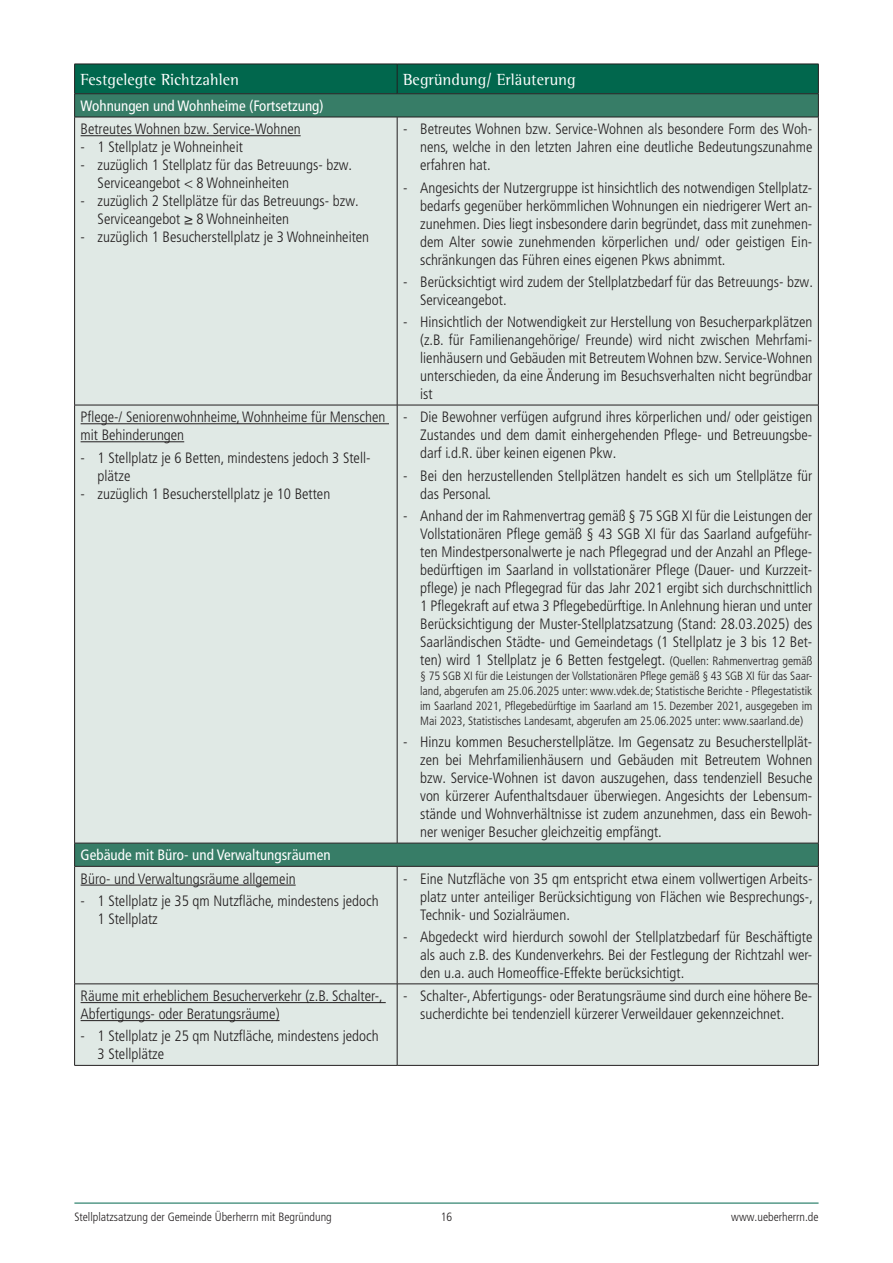
<style>
.page{position:relative;width:893px;height:1263px;background:#fff}
.page>*{position:absolute;margin:0;border:0;box-sizing:border-box;transform-origin:0 0}
.t1{font:16.5px "Rotis Semi Serif Std";color:#fff}
.t2{font:300 condensed 15px/18px "Frutiger LT Pro";color:#231f20}
.t3{font:condensed 15px "Frutiger LT Pro";color:#fff}
.t4{font:300 condensed 12px/15px "Frutiger LT Pro";color:#231f20;text-align:justify}
.s1{font-size:12px}
</style>
<div class="page">
<hr style="left:74px;top:1203px;width:745px;height:1px;background:#01674d">
<div style="left:75px;top:118px;width:743px;height:947px;background:#e0e9e5"></div>
<hr style="left:74px;top:866px;width:1px;height:118px;background:#231f20">
<svg style="left:74px;top:844px;width:1px;height:22px"></svg>
<hr style="left:74px;top:866px;width:323px;height:1px;background:#231f20">
<hr style="left:74px;top:405px;width:1px;height:438px;background:#231f20">
<hr style="left:74px;top:843px;width:323px;height:1px;background:#231f20">
<hr style="left:818px;top:117px;width:1px;height:288px;background:#231f20">
<hr style="left:397px;top:866px;width:1px;height:118px;background:#231f20">
<hr style="left:818px;top:866px;width:1px;height:118px;background:#231f20">
<svg style="left:74px;top:64px;width:745px;height:53px;background:#196d56"></svg>
<svg style="left:818px;top:844px;width:1px;height:22px"></svg>
<hr style="left:397px;top:866px;width:422px;height:1px;background:#231f20">
<hr style="left:74px;top:117px;width:323px;height:1px;background:#231f20">
<hr style="left:74px;top:117px;width:1px;height:288px;background:#231f20">
<hr style="left:397px;top:117px;width:1px;height:288px;background:#231f20">
<hr style="left:74px;top:405px;width:323px;height:1px;background:#231f20">
<hr style="left:397px;top:117px;width:422px;height:1px;background:#231f20">
<hr style="left:397px;top:405px;width:422px;height:1px;background:#231f20">
<hr style="left:397px;top:405px;width:1px;height:438px;background:#231f20">
<hr style="left:818px;top:405px;width:1px;height:438px;background:#231f20">
<hr style="left:397px;top:843px;width:422px;height:1px;background:#231f20">
<hr style="left:397px;top:983px;width:422px;height:1px;background:#231f20">
<hr style="left:818px;top:984px;width:1px;height:81px;background:#231f20">
<hr style="left:74px;top:983px;width:323px;height:1px;background:#231f20">
<hr style="left:74px;top:984px;width:1px;height:81px;background:#231f20">
<hr style="left:397px;top:984px;width:1px;height:81px;background:#231f20">
<hr style="left:74px;top:1065px;width:323px;height:1px;background:#231f20">
<hr style="left:397px;top:1065px;width:422px;height:1px;background:#231f20">
<hr style="left:81px;top:135px;width:220px;height:1px;background:#231f20">
<hr style="left:81px;top:423px;width:308px;height:1px;background:#231f20">
<hr style="left:81px;top:441px;width:103px;height:1px;background:#231f20">
<hr style="left:81px;top:885px;width:215px;height:1px;background:#231f20">
<hr style="left:81px;top:1002px;width:305px;height:1px;background:#231f20">
<hr style="left:81px;top:1020px;width:199px;height:1px;background:#231f20">
<p class="t1" style="left:81px;top:69px;width:160px">Festgelegte Richtzahlen</p>
<p class="t1" style="left:403px;top:69px;width:174px">Begründung/ Erläuterung</p>
<p class="t3" style="left:81px;top:97px;width:245px">Wohnungen und Wohnheime (Fortsetzung)</p>
<p class="t2" style="left:81px;top:120px;width:222px">Betreutes Wohnen bzw. Service-Wohnen</p>
<p class="t2" style="left:81px;top:138px;width:164px">- 1 Stellplatz je Wohneinheit</p>
<p class="t2" style="left:98px;top:156px;width:256px;text-indent:-17px">- zuzüglich 1 Stellplatz für das Betreuungs- bzw.<br>Serviceangebot &lt; 8 Wohneinheiten</p>
<p class="t2" style="left:98px;top:192px;width:263px;text-indent:-17px">- zuzüglich 2 Stellplätze für das Betreuungs- bzw.<br>Serviceangebot ≥ 8 Wohneinheiten</p>
<p class="t2" style="left:81px;top:228px;width:290px">- zuzüglich 1 Besucherstellplatz je 3 Wohneinheiten</p>
<p class="t2" style="left:420px;top:120px;width:394px;text-align:justify;text-indent:-17px">- Betreutes Wohnen bzw. Service-Wohnen als besondere Form des Woh&shy;nens, welche in den letzten Jahren eine deutliche Bedeutungszunahme erfahren hat.</p>
<p class="t2" style="left:420px;top:178px;width:394px;text-align:justify;text-indent:-17px">- Angesichts der Nutzergruppe ist hinsichtlich des notwendigen Stellplatz&shy;bedarfs gegenüber herkömmlichen Wohnungen ein niedrigerer Wert an&shy;zunehmen. Dies liegt insbesondere darin begründet, dass mit zunehmen&shy;dem Alter sowie zunehmenden körperlichen und/ oder geistigen Ein&shy;schränkungen das Führen eines eigenen Pkws abnimmt.</p>
<p class="t2" style="left:420px;top:273px;width:394px;text-indent:-17px">- Berücksichtigt wird zudem der Stellplatzbedarf für das Betreuungs- bzw.<br>Serviceangebot.</p>
<p class="t2" style="left:420px;top:313px;width:394px;text-align:justify;text-indent:-17px">- Hinsichtlich der Notwendigkeit zur Herstellung von Besucherparkplätzen (z.B. für Familienangehörige/ Freunde) wird nicht zwischen Mehrfami&shy;lienhäusern und Gebäuden mit Betreutem Wohnen bzw. Service-Wohnen unterschieden, da eine Änderung im Besuchsverhalten nicht begründbar ist</p>
<p class="t2" style="left:81px;top:408px;width:306px">Pflege-/ Seniorenwohnheime, Wohnheime für Menschen mit Behinderungen</p>
<p class="t2" style="left:98px;top:448px;width:274px;text-indent:-17px">- 1 Stellplatz je 6 Betten, mindestens jedoch 3 Stell&shy;plätze</p>
<p class="t2" style="left:81px;top:484px;width:251px">- zuzüglich 1 Besucherstellplatz je 10 Betten</p>
<p class="t3" style="left:81px;top:846px;width:251px">Gebäude mit Büro- und Verwaltungsräumen</p>
<p class="t2" style="left:81px;top:869px;width:217px">Büro- und Verwaltungsräume allgemein</p>
<p class="t2" style="left:98px;top:892px;width:283px;text-indent:-17px">- 1 Stellplatz je 35 qm Nutzfläche, mindestens jedoch<br>1 Stellplatz</p>
<p class="t2" style="left:81px;top:987px;width:304px">Räume mit erheblichem Besucherverkehr (z.B. Schalter-,<br>Abfertigungs- oder Beratungsräume)</p>
<p class="t2" style="left:98px;top:1027px;width:283px;text-indent:-17px">- 1 Stellplatz je 25 qm Nutzfläche, mindestens jedoch<br>3 Stellplätze</p>
<p class="t2" style="left:420px;top:408px;width:394px;text-align:justify;text-indent:-17px">- Die Bewohner verfügen aufgrund ihres körperlichen und/ oder geistigen Zustandes und dem damit einhergehenden Pflege- und Betreuungsbe&shy;darf i.d.R. über keinen eigenen Pkw.</p>
<p class="t2" style="left:420px;top:466px;width:394px;text-indent:-17px">- Bei den herzustellenden Stellplätzen handelt es sich um Stellplätze für das Personal.</p>
<p class="t2" style="left:420px;top:507px;width:394px;text-align:justify;text-indent:-17px">- Anhand der im Rahmenvertrag gemäß § 75 SGB XI für die Leistungen der Vollstationären Pflege gemäß § 43 SGB XI für das Saarland aufgeführ&shy;ten Mindestpersonalwerte je nach Pflegegrad und der Anzahl an Pflege&shy;bedürftigen im Saarland in vollstationärer Pflege (Dauer- und Kurzzeit&shy;pflege) je nach Pflegegrad für das Jahr 2021 ergibt sich durchschnittlich 1 Pflegekraft auf etwa 3 Pflegebedürftige. In Anlehnung hieran und unter Berücksichtigung der Muster-Stellplatzsatzung (Stand: 28.03.2025) des Saarländischen Städte- und Gemeindetags (1 Stellplatz je 3 bis 12 Bet&shy;ten) wird 1 Stellplatz je 6 Betten festgelegt. <span class="s1">(Quellen: Rahmenvertrag gemäß</span></p>
<p class="t4" style="left:420px;top:668px;width:394px">§ 75 SGB XI für die Leistungen der Vollstationären Pflege gemäß § 43 SGB XI für das Saar&shy;land, abgerufen am 25.06.2025 unter: www.vdek.de; Statistische Berichte - Pflegestatistik im Saarland 2021, Pflegebedürftige im Saarland am 15. Dezember 2021, ausgegeben im Mai 2023, Statistisches Landesamt, abgerufen am 25.06.2025 unter: www.saarland.de)</p>
<p class="t2" style="left:420px;top:733px;width:394px;text-align:justify;text-indent:-17px">- Hinzu kommen Besucherstellplätze. Im Gegensatz zu Besucherstellplät&shy;zen bei Mehrfamilienhäusern und Gebäuden mit Betreutem Wohnen bzw. Service-Wohnen ist davon auszugehen, dass tendenziell Besuche von kürzerer Aufenthaltsdauer überwiegen. Angesichts der Lebensum&shy;stände und Wohnverhältnisse ist zudem anzunehmen, dass ein Bewoh&shy;ner weniger Besucher gleichzeitig empfängt.</p>
<p class="t2" style="left:420px;top:869px;width:394px;text-align:justify;text-indent:-17px">- Eine Nutzfläche von 35 qm entspricht etwa einem vollwertigen Arbeits&shy;platz unter anteiliger Berücksichtigung von Flächen wie Besprechungs-, Technik- und Sozialräumen.</p>
<p class="t2" style="left:420px;top:928px;width:394px;text-align:justify;text-indent:-17px">- Abgedeckt wird hierdurch sowohl der Stellplatzbedarf für Beschäftigte als auch z.B. des Kundenverkehrs. Bei der Festlegung der Richtzahl wer&shy;den u.a. auch Homeoffice-Effekte berücksichtigt.</p>
<p class="t2" style="left:420px;top:987px;width:394px;text-indent:-17px">- Schalter‑, Abfertigungs- oder Beratungsräume sind durch eine höhere Be&shy;sucherdichte bei tendenziell kürzerer Verweildauer gekennzeichnet.</p>
<p class="t4" style="left:74px;top:1209px;width:259px">Stellplatzsatzung der Gemeinde Überherrn mit Begründung</p>
<p class="t4" style="left:441px;top:1209px;width:13px">16</p>
<p class="t4" style="left:731px;top:1209px;width:89px">www.ueberherrn.de</p>
</div>
